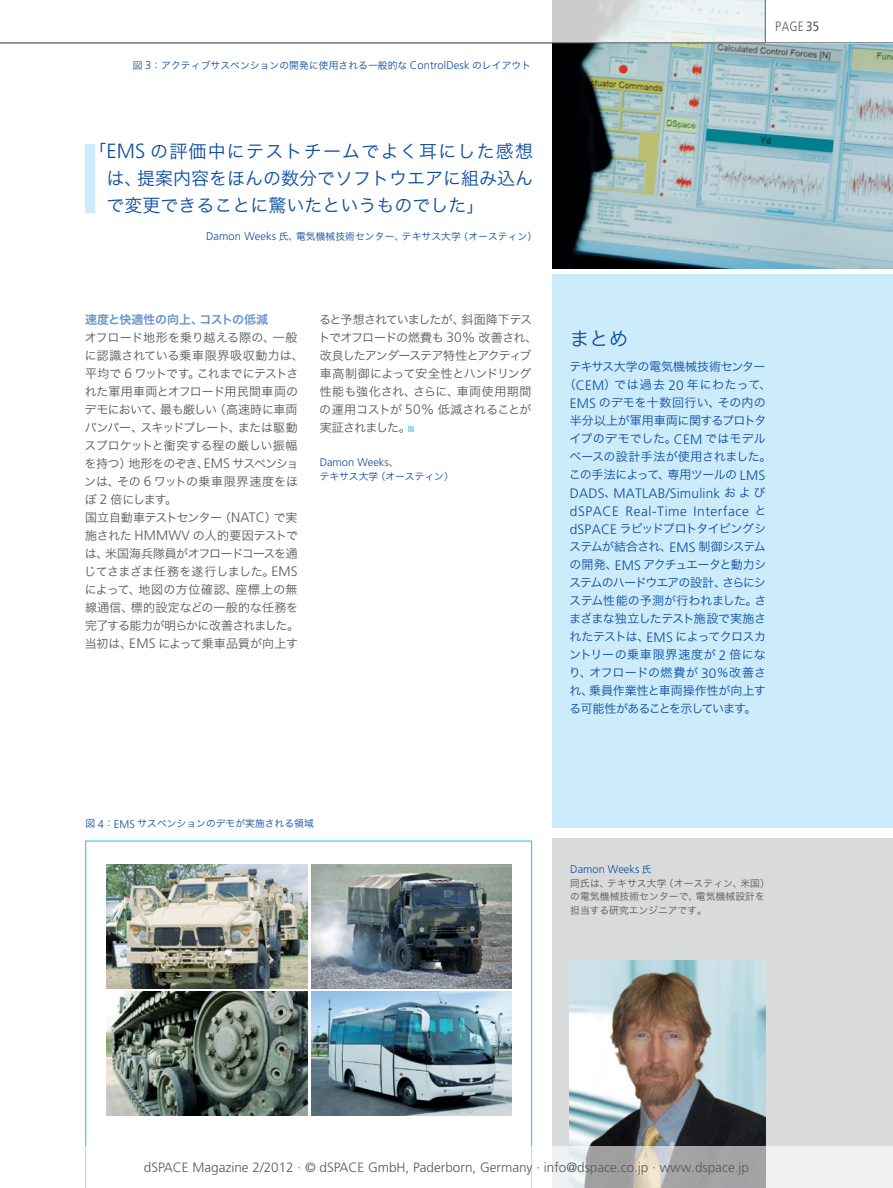
<style>
.page{position:relative;width:893px;height:1188px;background:#fff}
.page>*{position:absolute;margin:0;border:0;box-sizing:border-box;transform-origin:0 0}
.Inhaltsver_HL_14_12{font:19.5px "Hira Kaku Pro W3";color:#0d4da1}
.HL_14_18_light_c100m{font:18px/27px "Hira Kaku Pro W3";color:#0d4da1;text-align:justify}
.J_Concluseion_text{font:300 13.65px/18px "Frutiger LT Pro";letter-spacing:.04em;color:#0d4da1}
.t1{font:300 13.5px "Frutiger LT Pro";color:#57585a}
.t2{font:300 condensed 13.5px "Frutiger LT Pro";color:#57585a}
.copy_9_12_light_80k{font:12px/18px "Hira Kaku Pro W3";letter-spacing:-.03em;color:#57585a}
.J_Concluseion_text-2{font:12px/18px "Hira Kaku Pro W3";letter-spacing:-.015em;color:#0d4da1;text-align:center}
.copy_9_12_light_80k-2{font:12px "Hira Kaku Pro W3";letter-spacing:-.01em;color:#57585a}
.HL_9_12_bold_60-35-0{font:12px "Hira Kaku Pro W6";letter-spacing:-.015em;color:#6892cc}
.BU_7_5_9_light_itali{font:300 11.1px "Frutiger LT Pro";color:#0d4da1}
.BU_7_5_9_light_itali-2{font:9.75px "Hira Kaku Pro W3";letter-spacing:.01em;color:#0d4da1}
.BU_7_5_9_light_itali-3{font:9.75px/13.5px "Hira Kaku Pro W3";letter-spacing:.01em;color:#57585a}
.AUTOR_7_5_13_lg_it{font:9.75px "Hira Kaku Pro W3";letter-spacing:.01em;color:#0d4da1}
.s1{font-family:"Frutiger LT Pro";font-weight:300;font-size:11.1px}
.s2{font-family:"Frutiger LT Pro";font-weight:300;font-size:20.55px}
.s3{font-family:"Frutiger LT Pro";font-weight:300;font-size:13.65px}
.s4{font-family:"Hira Kaku Pro W3";font-weight:400;font-size:9.75px}
.s5{font-weight:400}
.s6{font-family:"Hira Kaku Pro W3";font-weight:400;font-size:12px}
</style>
<div class="page">
<img style="left:553px;top:44px;width:340px;height:225px">
<div style="left:553px;top:274px;width:340px;height:554px;background:#ccecfb"></div>
<svg style="left:0;top:0;width:765px;height:43px"></svg>
<hr style="left:0;top:43px;width:893px;height:1px;background:#57585a">
<hr style="left:765px;top:0;width:1px;height:43px;background:#57585a">
<div style="left:85px;top:145px;width:9px;height:68px;background:#ccecfb"></div>
<div style="left:553px;top:839px;width:340px;height:349px;background:#d9dadc"></div>
<svg style="left:408px;top:426px;width:6px;height:6px"></svg>
<svg style="left:85px;top:840px;width:447px;height:306px"></svg>
<img style="left:570px;top:961px;width:195px;height:185px">
<img style="left:106px;top:864px;width:201px;height:124px">
<img style="left:106px;top:992px;width:201px;height:124px">
<img style="left:311px;top:864px;width:201px;height:124px">
<img style="left:311px;top:992px;width:201px;height:124px">
<svg style="left:85px;top:1146px;width:808px;height:42px"></svg>
<p class="BU_7_5_9_light_itali-2" style="left:133px;top:57px;width:400px">図 <span class="s1">3</span>：アクティブサスペンションの開発に使用される一般的な <span class="s1">ControlDesk</span> のレイアウト</p>
<p class="HL_14_18_light_c100m" style="left:106px;top:136px;width:428px;text-indent:-18px">「 <span class="s2">EMS</span> の評価中にテストチームでよく耳にした感想は、提案内容をほんの数分でソフトウエアに組み込んで変更できることに驚いたというものでした」</p>
<p class="AUTOR_7_5_13_lg_it" style="left:206px;top:227px;width:333px"><span class="s1">Damon Weeks</span> 氏、電気機械技術センター、テキサス大学（オースティン）</p>
<p class="HL_9_12_bold_60-35-0" style="left:85px;top:309px;width:184px">速度と快適性の向上、コストの低減</p>
<p class="copy_9_12_light_80k" style="left:84px;top:328px;width:221px">オフロード地形を乗り越える際の、一般に認識されている乗車限界吸収動力は、平均で <span class="s3">6</span> ワットです。これまでにテストされた軍用車両とオフロード用民間車両のデモにおいて、最も厳しい（高速時に車両バンパー、スキッドプレート、または駆動スプロケットと衝突する程の厳しい振幅を持つ）地形をのぞき、<span class="s3">EMS</span> サスペンションは、その <span class="s3">6</span> ワットの乗車限界速度をほぼ <span class="s3">2</span> 倍にします。</p>
<p class="copy_9_12_light_80k" style="left:84px;top:508px;width:217px">国立自動車テストセンター（<span class="s3">NATC</span>）で実施された <span class="s3">HMMWV</span> の人的要因テストでは、米国海兵隊員がオフロードコースを通じてさまざま任務を遂行しました。<span class="s3">EMS</span>によって、地図の方位確認、座標上の無線通信、標的設定などの一般的な任務を完了する能力が明らかに改善されました。</p>
<p class="copy_9_12_light_80k-2" style="left:85px;top:633px;width:215px">当初は、<span class="s3">EMS</span> によって乗車品質が向上す</p>
<p class="copy_9_12_light_80k" style="left:318px;top:310px;width:221px">ると予想されていましたが、斜面降下テストでオフロードの燃費も <span class="s3">30%</span> 改善され、改良したアンダーステア特性とアクティブ車高制御によって安全性とハンドリング性能も強化され、さらに、車両使用期間の運用コストが <span class="s3">50%</span> 低減されることが実証されました。</p>
<p class="BU_7_5_9_light_itali" style="left:320px;top:456px;width:80px">Damon Weeks<span class="s4">、</span></p>
<p class="BU_7_5_9_light_itali-2" style="left:320px;top:467px;width:136px">テキサス大学（オースティン）</p>
<p class="t2" style="left:775px;top:18px;width:46px">PAGE <span class="s5">35</span></p>
<p class="Inhaltsver_HL_14_12" style="left:570px;top:321px;width:60px">まとめ</p>
<p class="J_Concluseion_text-2" style="left:564px;top:357px;width:209px">テキサス大学の電気機械技術センター（<span class="s3">CEM</span>）では過去 <span class="s3">20</span> 年にわたって、<br><span class="s3">EMS</span> のデモを十数回行い、その内の半分以上が軍用車両に関するプロトタイプのデモでした。<span class="s3">CEM</span> ではモデルベースの設計手法が使用されました。この手法によって、専用ツールの <span class="s3">LMS</span></p>
<p class="J_Concluseion_text" style="left:570px;top:484px;width:198px">DADS<span class="s6">、</span>MATLAB/Simulink <span class="s6">および</span>dSPACE Real-Time Interface <span class="s6">と</span></p>
<p class="J_Concluseion_text-2" style="left:569px;top:519px;width:199px;text-align:justify"><span class="s3">dSPACE</span> ラピッドプロトタイピングシステムが結合され、<span class="s3">EMS</span> 制御システムの開発、<span class="s3">EMS</span> アクチュエータと動力システムのハードウエアの設計、さらにシステム性能の予測が行われました。さまざまな独立したテスト施設で実施されたテストは、<span class="s3">EMS</span> によってクロスカントリーの乗車限界速度が <span class="s3">2</span> 倍になり、オフロードの燃費が <span class="s3">30</span>％改善され、乗員作業性と車両操作性が向上する可能性があることを示しています。</p>
<p class="BU_7_5_9_light_itali-2" style="left:86px;top:815px;width:230px">図 <span class="s1">4</span>：<span class="s1">EMS</span> サスペンションのデモが実施される領域</p>
<p class="BU_7_5_9_light_itali" style="left:570px;top:863px;width:83px">Damon Weeks <span class="s4">氏</span></p>
<p class="BU_7_5_9_light_itali-3" style="left:570px;top:876px;width:201px">同氏は、テキサス大学（オースティン、米国）の電気機械技術センターで、電気機械設計を担当する研究エンジニアです。</p>
<p class="t1" style="left:144px;top:1159px;width:607px">dSPACE Magazine 2/2012 · © dSPACE GmbH, Paderborn, Germany · info@dspace.co.jp · www.dspace.jp</p>
</div>
